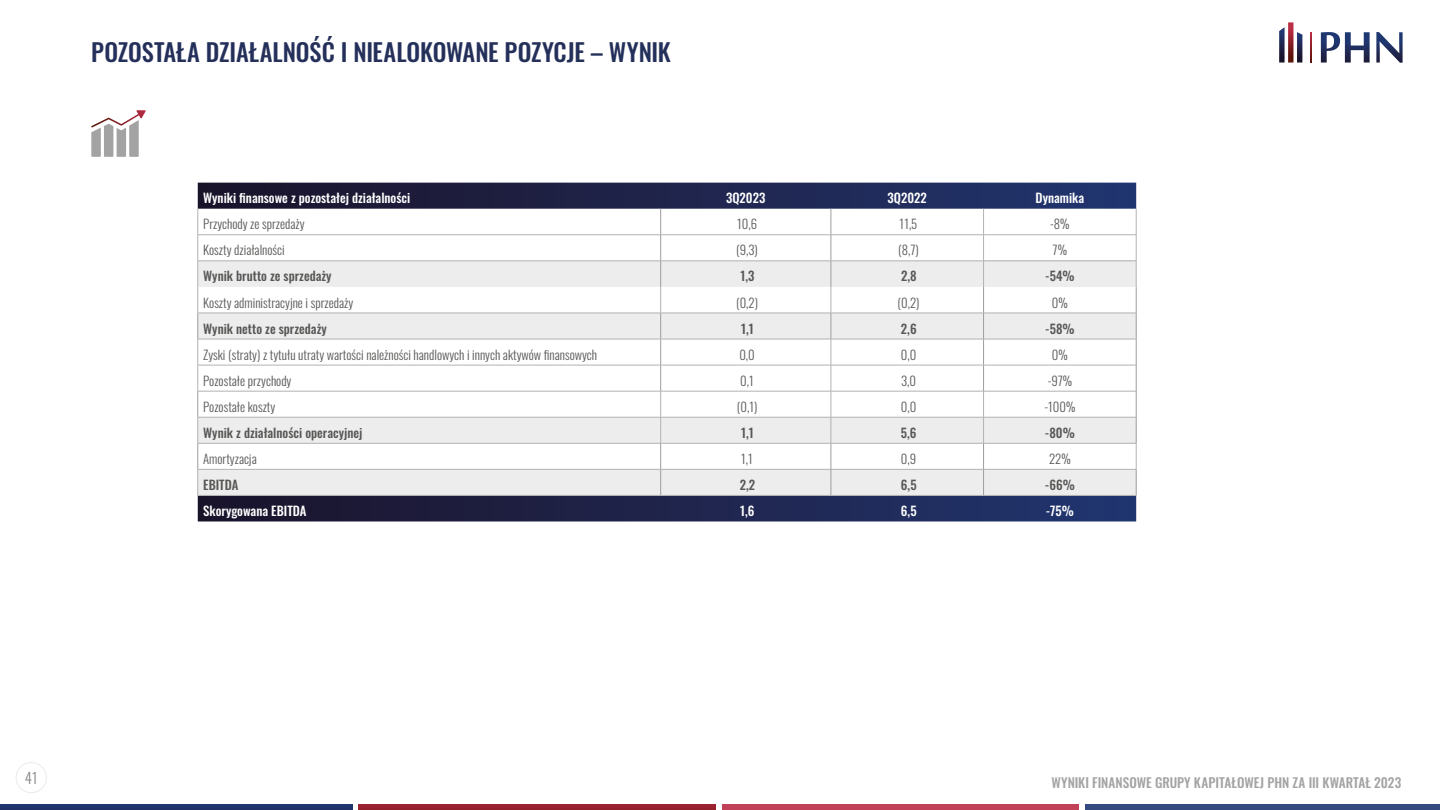
<style>
.page{position:relative;width:1440px;height:810px;background:#fff}
.page>*{position:absolute;margin:0;border:0;box-sizing:border-box;transform-origin:0 0}
.t1{font:500 24.45px "Oswald";letter-spacing:-.005em;color:#24305a}
.t2{font:300 14.85px "Oswald";color:#878787}
.t3{font:500 13.27px "Oswald";letter-spacing:.005em;color:#a3a3a3}
.t4{font:300 12.75px "Oswald";color:#575756}
.t5{font:500 12.75px "Oswald";color:#575756}
.t6{font:500 12.75px "Oswald";color:#fff}
.s1{color:#23305a}
</style>
<div class="page">
<div style="left:16px;top:762px;width:31px;height:31px;border:1px solid #878787;border-radius:50%"></div>
<svg style="left:198px;top:183px;width:938px;height:338px;background:#1f254d"></svg>
<hr style="left:198px;top:495px;width:463px;height:1px;background:#b3b2b2">
<hr style="left:661px;top:495px;width:170px;height:1px;background:#b3b2b2">
<hr style="left:831px;top:495px;width:153px;height:1px;background:#b3b2b2">
<hr style="left:984px;top:495px;width:152px;height:1px;background:#b3b2b2">
<svg style="left:198px;top:209px;width:939px;height:286px"></svg>
<hr style="left:984px;top:443px;width:152px;height:1px;background:#b3b2b2">
<hr style="left:661px;top:339px;width:170px;height:1px;background:#b3b2b2">
<hr style="left:661px;top:365px;width:170px;height:1px;background:#b3b2b2">
<hr style="left:831px;top:339px;width:153px;height:1px;background:#b3b2b2">
<hr style="left:831px;top:365px;width:153px;height:1px;background:#b3b2b2">
<hr style="left:984px;top:339px;width:152px;height:1px;background:#b3b2b2">
<hr style="left:984px;top:365px;width:152px;height:1px;background:#b3b2b2">
<hr style="left:198px;top:339px;width:463px;height:1px;background:#b3b2b2">
<hr style="left:198px;top:365px;width:463px;height:1px;background:#b3b2b2">
<div style="left:0;top:805px;width:352px;height:5px;background:#20336b"></div>
<div style="left:359px;top:805px;width:357px;height:5px;background:#982230"></div>
<div style="left:1085px;top:805px;width:355px;height:5px;background:#354a7f"></div>
<div style="left:722px;top:805px;width:357px;height:5px;background:#c14159"></div>
<svg style="left:1311px;top:32px;width:1px;height:31px"></svg>
<svg style="left:1279px;top:27px;width:6px;height:36px"></svg>
<svg style="left:1288px;top:22px;width:5px;height:41px"></svg>
<svg style="left:1297px;top:32px;width:5px;height:31px"></svg>
<svg style="left:1321px;top:32px;width:49px;height:31px"></svg>
<svg style="left:1376px;top:32px;width:27px;height:31px"></svg>
<svg style="left:91px;top:110px;width:55px;height:47px"></svg>
<h1 class="t1" style="left:91px;top:39px;width:581px">POZOSTAŁA DZIAŁALNOŚĆ I NIEALOKOWANE POZYCJE <span class="s1">– WYNIK</span></h1>
<p class="t6" style="left:203px;top:191px;width:209px">Wyniki finansowe z pozostałej działalności</p>
<p class="t6" style="left:726px;top:191px;width:41px">3Q2023</p>
<p class="t6" style="left:888px;top:191px;width:41px">3Q2022</p>
<p class="t6" style="left:1036px;top:191px;width:50px">Dynamika</p>
<p class="t4" style="left:203px;top:213px;width:103px">Przychody ze sprzedaży</p>
<p class="t4" style="left:737px;top:213px;width:21px">10,6</p>
<p class="t4" style="left:900px;top:213px;width:19px">11,5</p>
<p class="t4" style="left:1050px;top:213px;width:21px">-8%</p>
<p class="t4" style="left:203px;top:239px;width:83px">Koszty działalności</p>
<p class="t4" style="left:736px;top:239px;width:23px">(9,3)</p>
<p class="t4" style="left:898px;top:239px;width:22px">(8,7)</p>
<p class="t4" style="left:1053px;top:239px;width:16px">7%</p>
<p class="t5" style="left:203px;top:270px;width:130px">Wynik brutto ze sprzedaży</p>
<p class="t5" style="left:740px;top:270px;width:16px">1,3</p>
<p class="t5" style="left:901px;top:270px;width:17px">2,8</p>
<p class="t5" style="left:1045px;top:270px;width:31px">-54%</p>
<p class="t4" style="left:203px;top:291px;width:152px">Koszty administracyjne i sprzedaży</p>
<p class="t4" style="left:736px;top:291px;width:23px">(0,2)</p>
<p class="t4" style="left:898px;top:291px;width:23px">(0,2)</p>
<p class="t4" style="left:1052px;top:291px;width:17px">0%</p>
<p class="t5" style="left:203px;top:322px;width:125px">Wynik netto ze sprzedaży</p>
<p class="t5" style="left:741px;top:322px;width:14px">1,1</p>
<p class="t5" style="left:901px;top:322px;width:17px">2,6</p>
<p class="t5" style="left:1045px;top:322px;width:31px">-58%</p>
<p class="t4" style="left:203px;top:343px;width:395px">Zyski (straty) z tytułu utraty wartości należności handlowych i innych aktywów finansowych</p>
<p class="t4" style="left:739px;top:343px;width:17px">0,0</p>
<p class="t4" style="left:901px;top:343px;width:17px">0,0</p>
<p class="t4" style="left:1052px;top:343px;width:17px">0%</p>
<p class="t4" style="left:203px;top:369px;width:90px">Pozostałe przychody</p>
<p class="t4" style="left:740px;top:369px;width:15px">0,1</p>
<p class="t4" style="left:901px;top:369px;width:17px">3,0</p>
<p class="t4" style="left:1048px;top:369px;width:26px">-97%</p>
<p class="t4" style="left:203px;top:395px;width:74px">Pozostałe koszty</p>
<p class="t4" style="left:737px;top:395px;width:22px">(0,1)</p>
<p class="t4" style="left:901px;top:395px;width:17px">0,0</p>
<p class="t4" style="left:1044px;top:395px;width:32px">-100%</p>
<p class="t5" style="left:203px;top:426px;width:161px">Wynik z działalności operacyjnej</p>
<p class="t5" style="left:741px;top:426px;width:14px">1,1</p>
<p class="t5" style="left:901px;top:426px;width:17px">5,6</p>
<p class="t5" style="left:1045px;top:426px;width:31px">-80%</p>
<p class="t4" style="left:203px;top:447px;width:55px">Amortyzacja</p>
<p class="t4" style="left:741px;top:447px;width:13px">1,1</p>
<p class="t4" style="left:901px;top:447px;width:17px">0,9</p>
<p class="t4" style="left:1049px;top:447px;width:23px">22%</p>
<p class="t5" style="left:203px;top:478px;width:37px">EBITDA</p>
<p class="t5" style="left:740px;top:478px;width:17px">2,2</p>
<p class="t5" style="left:901px;top:478px;width:17px">6,5</p>
<p class="t5" style="left:1045px;top:478px;width:31px">-66%</p>
<p class="t6" style="left:203px;top:504px;width:105px">Skorygowana EBITDA</p>
<p class="t6" style="left:740px;top:504px;width:16px">1,6</p>
<p class="t6" style="left:901px;top:504px;width:17px">6,5</p>
<p class="t6" style="left:1046px;top:504px;width:30px">-75%</p>
<p class="t2" style="left:25px;top:764px;width:14px">41</p>
<p class="t3" style="left:1051px;top:776px;width:351px">WYNIKI FINANSOWE GRUPY KAPITAŁOWEJ PHN ZA III KWARTAŁ 2023</p>
</div>
